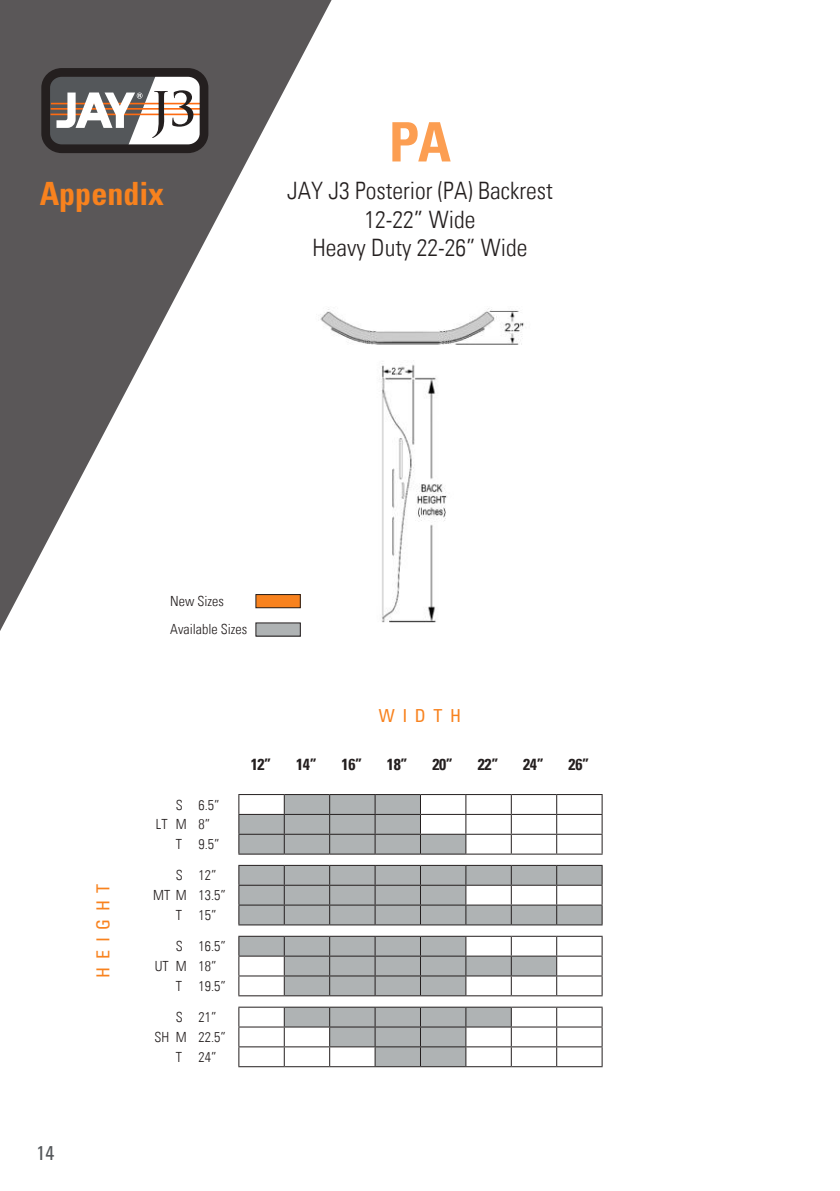
<style>
.page{position:relative;width:840px;height:1191px;background:#fff}
.page>*{position:absolute;margin:0;border:0;box-sizing:border-box;transform-origin:0 0}
.t1{font:700 condensed 54.4px "Univers LT Std";color:#fc9e52}
.t2{font:700 condensed 32px "Univers LT Std";color:#f8821e}
.t3{font:24px/28.8px "Univers Com 47 Light Cond";color:#241f1f;text-align:center}
.t4{font:condensed 20px "Univers LT Std";color:#54575a}
.t5{font:condensed 18px "Univers Com 57";color:#f8821e}
.t6{font:16px "Univers Com 67 Bold Cond";letter-spacing:-.02em;color:#241f1f}
.t7{font:14px/28.4px "Univers Com 47 Light Cond";color:#241f1f}
</style>
<div class="page">
<svg style="left:0;top:0;width:331px;height:631px;fill:#5d5a5b"></svg>
<svg style="left:41px;top:68px;width:167px;height:85px"></svg>
<svg style="left:238px;top:794px;width:364px;height:60px"></svg>
<hr style="left:238px;top:833px;width:46px;height:1px;background:#241f1f">
<hr style="left:284px;top:833px;width:45px;height:1px;background:#241f1f">
<hr style="left:329px;top:833px;width:46px;height:1px;background:#241f1f">
<hr style="left:375px;top:833px;width:45px;height:1px;background:#241f1f">
<hr style="left:420px;top:833px;width:45px;height:1px;background:#241f1f">
<hr style="left:465px;top:833px;width:46px;height:1px;background:#241f1f">
<hr style="left:511px;top:833px;width:45px;height:1px;background:#241f1f">
<hr style="left:556px;top:833px;width:46px;height:1px;background:#241f1f">
<svg style="left:238px;top:865px;width:364px;height:60px;background:#adb0b1"></svg>
<hr style="left:238px;top:904px;width:46px;height:1px;background:#241f1f">
<hr style="left:284px;top:904px;width:45px;height:1px;background:#241f1f">
<hr style="left:329px;top:904px;width:46px;height:1px;background:#241f1f">
<hr style="left:375px;top:904px;width:45px;height:1px;background:#241f1f">
<hr style="left:420px;top:904px;width:45px;height:1px;background:#241f1f">
<hr style="left:465px;top:904px;width:46px;height:1px;background:#241f1f">
<hr style="left:511px;top:904px;width:45px;height:1px;background:#241f1f">
<hr style="left:556px;top:904px;width:46px;height:1px;background:#241f1f">
<hr style="left:238px;top:935px;width:46px;height:1px;background:#241f1f">
<hr style="left:284px;top:935px;width:45px;height:1px;background:#241f1f">
<hr style="left:329px;top:935px;width:46px;height:1px;background:#241f1f">
<hr style="left:375px;top:935px;width:45px;height:1px;background:#241f1f">
<hr style="left:420px;top:935px;width:45px;height:1px;background:#241f1f">
<hr style="left:465px;top:935px;width:46px;height:1px;background:#241f1f">
<hr style="left:511px;top:935px;width:45px;height:1px;background:#241f1f">
<hr style="left:556px;top:935px;width:46px;height:1px;background:#241f1f">
<hr style="left:238px;top:995px;width:46px;height:1px;background:#241f1f">
<hr style="left:284px;top:995px;width:45px;height:1px;background:#241f1f">
<hr style="left:329px;top:995px;width:46px;height:1px;background:#241f1f">
<hr style="left:375px;top:995px;width:45px;height:1px;background:#241f1f">
<hr style="left:420px;top:995px;width:45px;height:1px;background:#241f1f">
<hr style="left:465px;top:995px;width:46px;height:1px;background:#241f1f">
<hr style="left:511px;top:995px;width:45px;height:1px;background:#241f1f">
<hr style="left:556px;top:995px;width:46px;height:1px;background:#241f1f">
<svg style="left:238px;top:936px;width:364px;height:59px"></svg>
<hr style="left:238px;top:975px;width:46px;height:1px;background:#241f1f">
<hr style="left:284px;top:975px;width:45px;height:1px;background:#241f1f">
<hr style="left:329px;top:975px;width:46px;height:1px;background:#241f1f">
<hr style="left:375px;top:975px;width:45px;height:1px;background:#241f1f">
<hr style="left:420px;top:975px;width:45px;height:1px;background:#241f1f">
<hr style="left:465px;top:975px;width:46px;height:1px;background:#241f1f">
<hr style="left:511px;top:975px;width:45px;height:1px;background:#241f1f">
<hr style="left:556px;top:975px;width:46px;height:1px;background:#241f1f">
<hr style="left:238px;top:1006px;width:46px;height:1px;background:#241f1f">
<hr style="left:284px;top:1006px;width:45px;height:1px;background:#241f1f">
<hr style="left:329px;top:1006px;width:46px;height:1px;background:#241f1f">
<hr style="left:375px;top:1006px;width:45px;height:1px;background:#241f1f">
<hr style="left:420px;top:1006px;width:45px;height:1px;background:#241f1f">
<hr style="left:465px;top:1006px;width:46px;height:1px;background:#241f1f">
<hr style="left:511px;top:1006px;width:45px;height:1px;background:#241f1f">
<hr style="left:556px;top:1006px;width:46px;height:1px;background:#241f1f">
<hr style="left:238px;top:1066px;width:46px;height:1px;background:#241f1f">
<hr style="left:284px;top:1066px;width:45px;height:1px;background:#241f1f">
<hr style="left:329px;top:1066px;width:46px;height:1px;background:#241f1f">
<hr style="left:375px;top:1066px;width:45px;height:1px;background:#241f1f">
<hr style="left:420px;top:1066px;width:45px;height:1px;background:#241f1f">
<hr style="left:465px;top:1066px;width:46px;height:1px;background:#241f1f">
<hr style="left:511px;top:1066px;width:45px;height:1px;background:#241f1f">
<hr style="left:556px;top:1066px;width:46px;height:1px;background:#241f1f">
<svg style="left:238px;top:1007px;width:364px;height:59px"></svg>
<hr style="left:238px;top:1046px;width:46px;height:1px;background:#241f1f">
<hr style="left:284px;top:1046px;width:45px;height:1px;background:#241f1f">
<hr style="left:329px;top:1046px;width:46px;height:1px;background:#241f1f">
<hr style="left:375px;top:1046px;width:45px;height:1px;background:#241f1f">
<hr style="left:420px;top:1046px;width:45px;height:1px;background:#241f1f">
<hr style="left:465px;top:1046px;width:46px;height:1px;background:#241f1f">
<hr style="left:511px;top:1046px;width:45px;height:1px;background:#241f1f">
<hr style="left:556px;top:1046px;width:46px;height:1px;background:#241f1f">
<img style="left:292px;top:283px;width:232px;height:354px">
<div style="left:256px;top:594px;width:44px;height:14px;background:#f8821e"></div>
<div style="left:255px;top:594px;width:45px;height:14px;border:1px solid #241f1f"></div>
<div style="left:256px;top:623px;width:44px;height:13px;background:#afb3b4"></div>
<h2 class="t2" style="left:40px;top:174px;width:126px">Appendix</h2>
<h1 class="t1" style="left:388px;top:109px;width:64px">PA</h1>
<h3 class="t3" style="left:287px;top:176px;width:267px">JAY J3 Posterior (PA) Backrest<br>12-22” Wide<br>Heavy Duty 22-26” Wide</h3>
<p class="t7" style="left:170px;top:586px;width:78px">New Sizes<br>Available Sizes</p>
<p class="t5" style="left:378px;top:704px;width:84px">W I D T H</p>
<p class="t5" style="left:92px;top:977px;width:95px;rotate:-90deg">H E I G H T</p>
<h3 class="t4" style="left:36px;top:1140px;width:19px">14</h3>
<p class="t7" style="left:176px;top:790px;width:45px">S 6.5”</p>
<p class="t7" style="left:156px;top:810px;width:56px">LT M 8”</p>
<p class="t7" style="left:176px;top:830px;width:45px">T 9.5”</p>
<p class="t7" style="left:176px;top:861px;width:42px">S 12”</p>
<p class="t7" style="left:153px;top:881px;width:74px">MT M 13.5”</p>
<p class="t7" style="left:176px;top:901px;width:42px">T 15”</p>
<p class="t7" style="left:176px;top:932px;width:51px">S 16.5”</p>
<p class="t7" style="left:155px;top:952px;width:63px">UT M 18”</p>
<p class="t7" style="left:176px;top:972px;width:51px">T 19.5”</p>
<p class="t7" style="left:176px;top:1003px;width:42px">S 21”</p>
<p class="t7" style="left:154px;top:1023px;width:73px">SH M 22.5”</p>
<p class="t7" style="left:176px;top:1042px;width:42px">T 24”</p>
<p class="t6" style="left:250px;top:754px;width:22px">12”</p>
<p class="t6" style="left:296px;top:754px;width:22px">14”</p>
<p class="t6" style="left:341px;top:754px;width:22px">16”</p>
<p class="t6" style="left:387px;top:754px;width:22px">18”</p>
<p class="t6" style="left:432px;top:754px;width:22px">20”</p>
<p class="t6" style="left:477px;top:754px;width:22px">22”</p>
<p class="t6" style="left:523px;top:754px;width:22px">24”</p>
<p class="t6" style="left:568px;top:754px;width:22px">26”</p>
</div>
